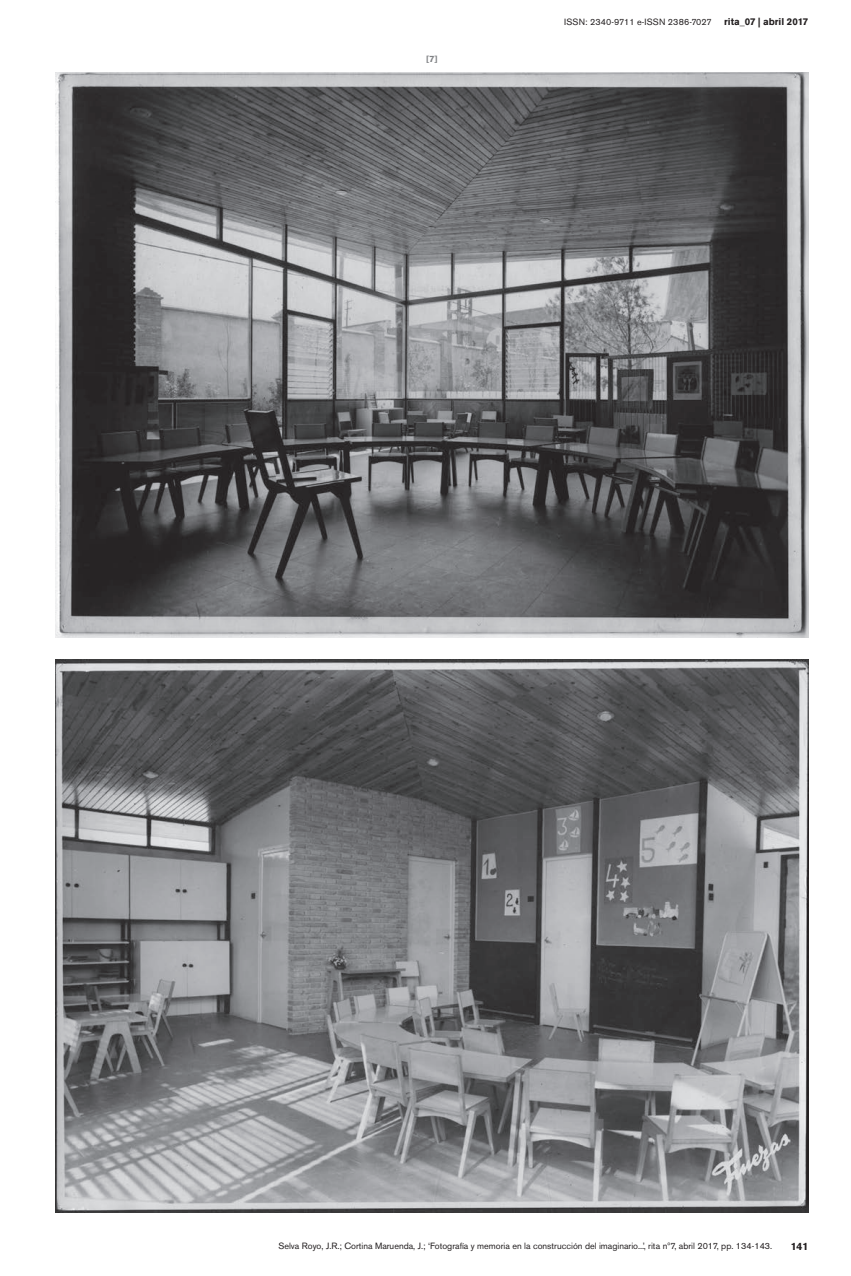
<style>
.page{position:relative;width:851px;height:1276px;background:#fff}
.page>*{position:absolute;margin:0;border:0;box-sizing:border-box;transform-origin:0 0}
.t1{font:700 10.5px "Akzidenz Grotesk BE";color:#231f20}
.t2{font:700 9.75px "Akzidenz Grotesk BE";color:#231f20}
.t3{font:9px "Akzidenz Grotesk BE";color:#231f20}
.t4{font:9px "Akzidenz Grotesk BE";letter-spacing:.02em;color:#231f20}
.t5{font:700 9px "Akzidenz Grotesk BE";color:#808285}
</style>
<div class="page">
<img style="left:55px;top:73px;width:753px;height:564px">
<img style="left:55px;top:660px;width:753px;height:552px">
<p class="t5" style="left:426px;top:54px;width:13px">[7]</p>
<p class="t4" style="left:564px;top:17px;width:149px">ISSN: 2340-9711 e-ISSN 2386-7027</p>
<p class="t2" style="left:724px;top:16px;width:86px">rita_07 | abril 2017</p>
<p class="t3" style="left:278px;top:1240px;width:495px">Selva Royo, J.R.; Cortina Maruenda, J.; ‘Fotografía y memoria en la construcción del imaginario...’, rita nº7, abril 2017, pp. 134-143.</p>
<p class="t1" style="left:790px;top:1240px;width:19px">141</p>
</div>
